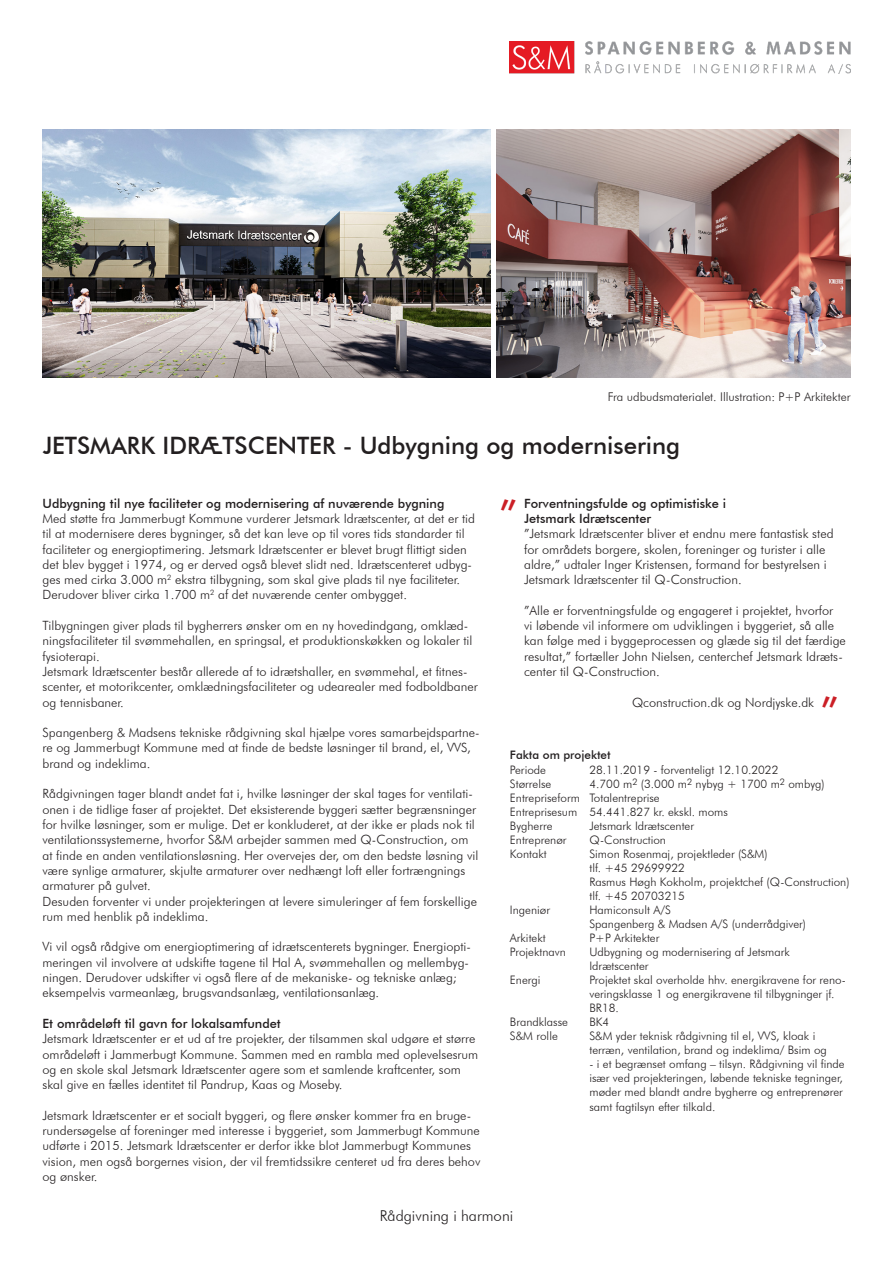
<style>
.page{position:relative;width:893px;height:1263px;background:#fff}
.page>*{position:absolute;margin:0;border:0;box-sizing:border-box;transform-origin:0 0}
.t1{font:500 40.5px "Futura BT";color:#cb1f26}
.t2{font:500 24px "Futura BT";color:#231f20}
.t3{font:300 15px "Futura BT";color:#231f20}
.t4{font:300 12.75px/15.3px "Futura BT";color:#231f20}
.t5{font:500 12.75px/15.3px "Futura BT";color:#231f20}
.t6{font:300 12px "Futura BT";color:#231f20}
.t7{font:300 11.7px/14.1px "Futura BT";color:#231f20}
.t8{font:500 11.7px "Futura BT";color:#231f20}
</style>
<div class="page">
<img style="left:510px;top:42px;width:340px;height:31px">
<img style="left:43px;top:129px;width:447px;height:248px">
<img style="left:496px;top:129px;width:354px;height:248px">
<p class="t6" style="left:608px;top:389px;width:244px">Fra udbudsmaterialet. Illustration: P+P Arkitekter</p>
<p class="t2" style="left:43px;top:430px;width:639px">JETSMARK IDRÆTSCENTER - Udbygning og modernisering</p>
<p class="t5" style="left:524px;top:495px;width:203px">Forventningsfulde og optimistiske i<br>Jetsmark Idrætscenter</p>
<p class="t4" style="left:524px;top:526px;width:311px">”Jetsmark Idrætscenter bliver et endnu mere fantastisk sted for områdets borgere, skolen, foreninger og turister i alle aldre,” udtaler Inger Kristensen, formand for bestyrelsen i Jetsmark Idrætscenter til Q-Construction.</p>
<p class="t4" style="left:524px;top:602px;width:323px">”Alle er forventningsfulde og engageret i projektet, hvorfor<br>vi løbende vil informere om udviklingen i byggeriet, så alle kan følge med i byggeprocessen og glæde sig til det færdige resultat,” fortæller John Nielsen, centerchef Jetsmark Idræts&shy;center til Q-Construction.</p>
<p class="t4" style="left:632px;top:694px;width:183px">Qconstruction.dk og Nordjyske.dk</p>
<p class="t5" style="left:43px;top:495px;width:403px">Udbygning til nye faciliteter og modernisering af nuværende bygning</p>
<p class="t4" style="left:43px;top:511px;width:434px">Med støtte fra Jammerbugt Kommune vurderer Jetsmark Idrætscenter, at det er tid til at modernisere deres bygninger, så det kan leve op til vores tids standarder til faciliteter og energioptimering. Jetsmark Idrætscenter er blevet brugt flittigt siden det blev bygget i 1974, og er derved også blevet slidt ned. Idrætscenteret udbyg&shy;ges med cirka 3.000 m<sup>2</sup> ekstra tilbygning, som skal give plads til nye faciliteter.<br>Derudover bliver cirka 1.700 m<sup>2</sup> af det nuværende center ombygget.</p>
<p class="t4" style="left:43px;top:618px;width:431px">Tilbygningen giver plads til bygherrers ønsker om en ny hovedindgang, omklæd&shy;ningsfaciliteter til svømmehallen, en springsal, et produktionskøkken og lokaler til fysioterapi.</p>
<p class="t4" style="left:43px;top:664px;width:437px">Jetsmark Idrætscenter består allerede af to idrætshaller, en svømmehal, et fitnes&shy;scenter, et motorikcenter, omklædningsfaciliteter og udearealer med fodboldbaner og tennisbaner.</p>
<p class="t4" style="left:43px;top:725px;width:439px">Spangenberg &amp; Madsens tekniske rådgivning skal hjælpe vores samarbejdspartne&shy;re og Jammerbugt Kommune med at finde de bedste løsninger til brand, el, VVS, brand og indeklima.</p>
<p class="t4" style="left:43px;top:786px;width:437px">Rådgivningen tager blandt andet fat i, hvilke løsninger der skal tages for ventilati&shy;onen i de tidlige faser af projektet. Det eksisterende byggeri sætter begrænsninger for hvilke løsninger, som er mulige. Det er konkluderet, at der ikke er plads nok til ventilationssystemerne, hvorfor S&amp;M arbejder sammen med Q-Construction, om at finde en anden ventilationsløsning. Her overvejes der, om den bedste løsning vil være synlige armaturer, skjulte armaturer over nedhængt loft eller fortrængnings armaturer på gulvet.</p>
<p class="t4" style="left:43px;top:893px;width:436px">Desuden forventer vi under projekteringen at levere simuleringer af fem forskellige rum med henblik på indeklima.</p>
<p class="t4" style="left:43px;top:939px;width:430px">Vi vil også rådgive om energioptimering af idrætscenterets bygninger. Energiopti&shy;meringen vil involvere at udskifte tagene til Hal A, svømmehallen og mellembyg&shy;ningen. Derudover udskifter vi også flere af de mekaniske- og tekniske anlæg; eksempelvis varmeanlæg, brugsvandsanlæg, ventilationsanlæg.</p>
<p class="t5" style="left:43px;top:1016px;width:240px">Et områdeløft til gavn for lokalsamfundet</p>
<p class="t4" style="left:43px;top:1031px;width:437px">Jetsmark Idrætscenter er et ud af tre projekter, der tilsammen skal udgøre et større områdeløft i Jammerbugt Kommune. Sammen med en rambla med oplevelsesrum og en skole skal Jetsmark Idrætscenter agere som et samlende kraftcenter, som skal give en fælles identitet til Pandrup, Kaas og Moseby.</p>
<p class="t4" style="left:43px;top:1107px;width:439px">Jetsmark Idrætscenter er et socialt byggeri, og flere ønsker kommer fra en bruge&shy;rundersøgelse af foreninger med interesse i byggeriet, som Jammerbugt Kommune udførte i 2015. Jetsmark Idrætscenter er derfor ikke blot Jammerbugt Kommunes vision, men også borgernes vision, der vil fremtidssikre centeret ud fra deres behov og ønsker.</p>
<p class="t3" style="left:380px;top:1207px;width:135px">Rådgivning i harmoni</p>
<p class="t1" style="left:500px;top:490px;width:19px">”</p>
<p class="t1" style="left:821px;top:687px;width:19px">”</p>
<p class="t8" style="left:510px;top:748px;width:102px">Fakta om projektet</p>
<p class="t7" style="left:510px;top:762px;width:38px">Periode</p>
<p class="t7" style="left:589px;top:762px;width:190px">28.11.2019 - forventeligt 12.10.2022</p>
<p class="t7" style="left:510px;top:776px;width:43px">Størrelse</p>
<p class="t7" style="left:510px;top:776px;width:316px;text-indent:80px">4.700 m<sup>2</sup> (3.000 m<sup>2</sup> nybyg + 1700 m<sup>2</sup> ombyg)<br>Entrepriseform Totalentreprise</p>
<p class="t7" style="left:510px;top:804px;width:220px">Entreprisesum 54.441.827 kr. ekskl. moms<br>Bygherre</p>
<p class="t7" style="left:589px;top:818px;width:106px">Jetsmark Idrætscenter</p>
<p class="t7" style="left:510px;top:832px;width:58px">Entreprenør</p>
<p class="t7" style="left:589px;top:832px;width:78px">Q-Construction</p>
<p class="t7" style="left:510px;top:846px;width:38px">Kontakt</p>
<p class="t7" style="left:589px;top:846px;width:180px">Simon Rosenmaj, projektleder (S&amp;M) tlf. +45 29699922</p>
<p class="t7" style="left:589px;top:874px;width:262px">Rasmus Høgh Kokholm, projektchef (Q-Construction)</p>
<p class="t7" style="left:589px;top:888px;width:97px">tlf. +45 20703215</p>
<p class="t7" style="left:510px;top:902px;width:42px">Ingeniør</p>
<p class="t7" style="left:589px;top:902px;width:83px">Hamiconsult A/S</p>
<p class="t7" style="left:589px;top:917px;width:218px">Spangenberg &amp; Madsen A/S (underrådgiver)</p>
<p class="t7" style="left:510px;top:931px;width:37px">Arkitekt</p>
<p class="t7" style="left:589px;top:931px;width:72px">P+P Arkitekter</p>
<p class="t7" style="left:510px;top:945px;width:57px">Projektnavn</p>
<p class="t7" style="left:589px;top:945px;width:202px">Udbygning og modernisering af Jetsmark<br>Idrætscenter</p>
<p class="t7" style="left:510px;top:973px;width:32px">Energi</p>
<p class="t7" style="left:589px;top:973px;width:258px">Projektet skal overholde hhv. energikravene for reno&shy;veringsklasse 1 og energikravene til tilbygninger jf.<br>BR18.</p>
<p class="t7" style="left:510px;top:1015px;width:60px">Brandklasse</p>
<p class="t7" style="left:589px;top:1015px;width:21px">BK4</p>
<p class="t7" style="left:510px;top:1029px;width:49px">S&amp;M rolle</p>
<p class="t7" style="left:589px;top:1029px;width:239px">S&amp;M yder teknisk rådgivning til el, VVS, kloak i terræn, ventilation, brand og indeklima/ Bsim og</p>
<p class="t7" style="left:589px;top:1057px;width:257px">- i et begrænset omfang – tilsyn. Rådgivning vil finde</p>
<p class="t7" style="left:589px;top:1071px;width:255px;text-align:justify">især ved projekteringen, løbende tekniske tegninger, møder med blandt andre bygherre og entreprenører samt fagtilsyn efter tilkald.</p>
</div>
